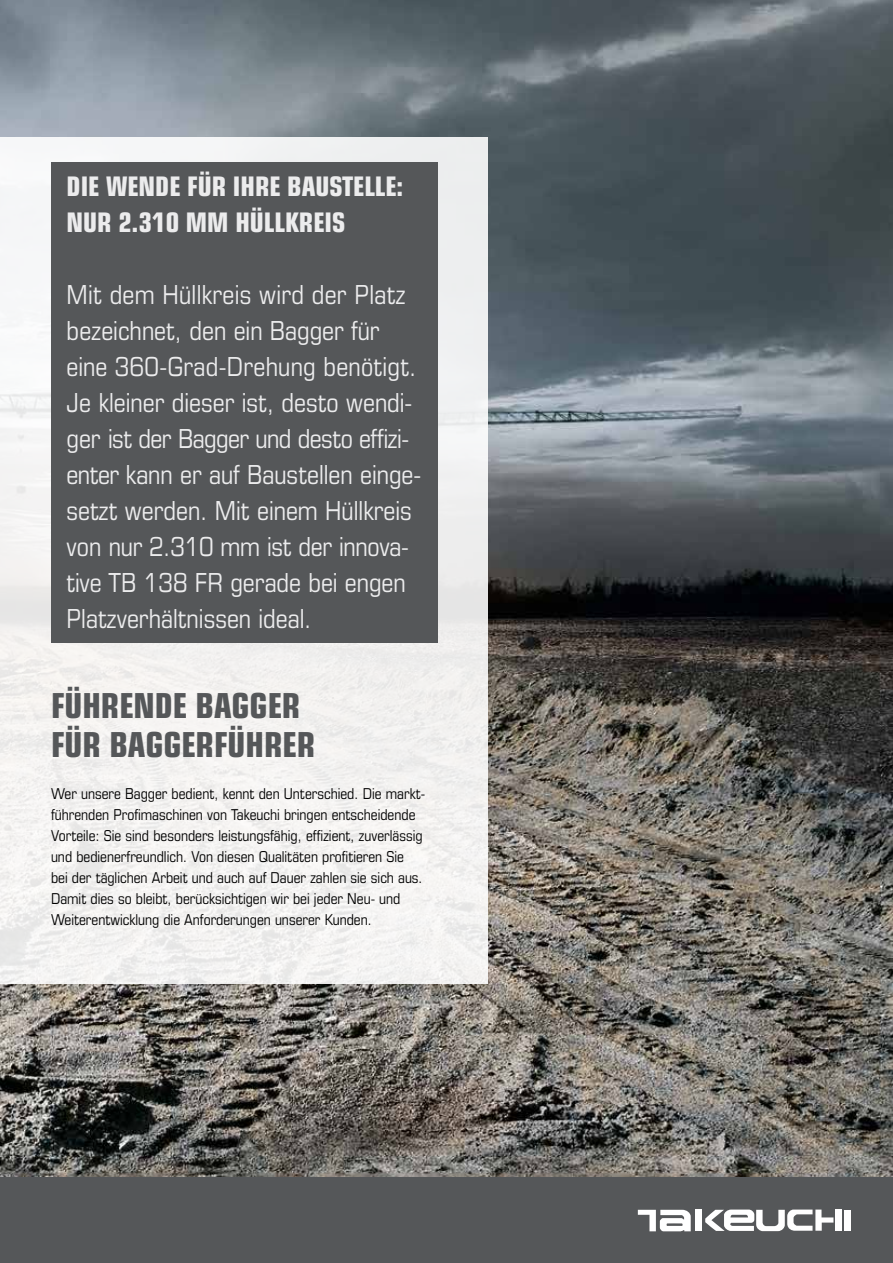
<style>
.page{position:relative;width:893px;height:1263px;background:#fff}
.page>*{position:absolute;margin:0;border:0;box-sizing:border-box;transform-origin:0 0}
.t1{font:700 condensed 34.5px/39px "Eurostile LT Pro";color:#555759}
.t2{font:700 condensed 27px/36px "Eurostile LT Pro";color:#ececed}
.t3{font:condensed 26.25px/36px "Eurostile LT Pro";color:#ececed}
.t4{font:condensed 15px/21px "Eurostile LT Pro";color:#000}
</style>
<div class="page">
<img style="left:0;top:0;width:893px;height:1178px">
<div style="left:0;top:137px;width:488px;height:847px;background:#f3f2f1"></div>
<div style="left:51px;top:162px;width:386px;height:480px;background:#555759"></div>
<div style="left:0;top:1178px;width:893px;height:85px;background:#555759"></div>
<div style="left:695px;top:1209px;width:6px;height:22px;background:#fff"></div>
<div style="left:836px;top:1209px;width:6px;height:22px;background:#fff"></div>
<div style="left:844px;top:1209px;width:6px;height:21px;background:#fff"></div>
<svg style="left:638px;top:1210px;width:53px;height:21px"></svg>
<svg style="left:705px;top:1209px;width:128px;height:22px"></svg>
<img style="left:0;top:407px;width:1px;height:577px">
<h2 class="t2" style="left:67px;top:168px;width:338px">DIE WENDE FÜR IHRE BAUSTELLE:<br>NUR 2.310 MM HÜLLKREIS</h2>
<p class="t3" style="left:67px;top:276px;width:356px">Mit dem Hüllkreis wird der Platz bezeichnet, den ein Bagger für eine 360-Grad-Drehung benötigt.<br>Je kleiner dieser ist, desto wendi&shy;ger ist der Bagger und desto effizi&shy;enter kann er auf Baustellen einge&shy;setzt werden. Mit einem Hüllkreis von nur 2.310 mm ist der innova&shy;tive TB 138 FR gerade bei engen<br>Platzverhältnissen ideal.</p>
<h1 class="t1" style="left:51px;top:686px;width:266px">FÜHRENDE BAGGER<br>FÜR BAGGERFÜHRER</h1>
<p class="t4" style="left:51px;top:783px;width:376px">Wer unsere Bagger bedient, kennt den Unterschied. Die markt&shy;führenden Profimaschinen von Takeuchi bringen entscheidende Vorteile: Sie sind besonders leistungsfähig, effizient, zuverlässig und bedienerfreundlich. Von diesen Qualitäten profitieren Sie<br>bei der täglichen Arbeit und auch auf Dauer zahlen sie sich aus.<br>Damit dies so bleibt, berücksichtigen wir bei jeder Neu- und Weiterentwicklung die Anforderungen unserer Kunden.</p>
</div>
